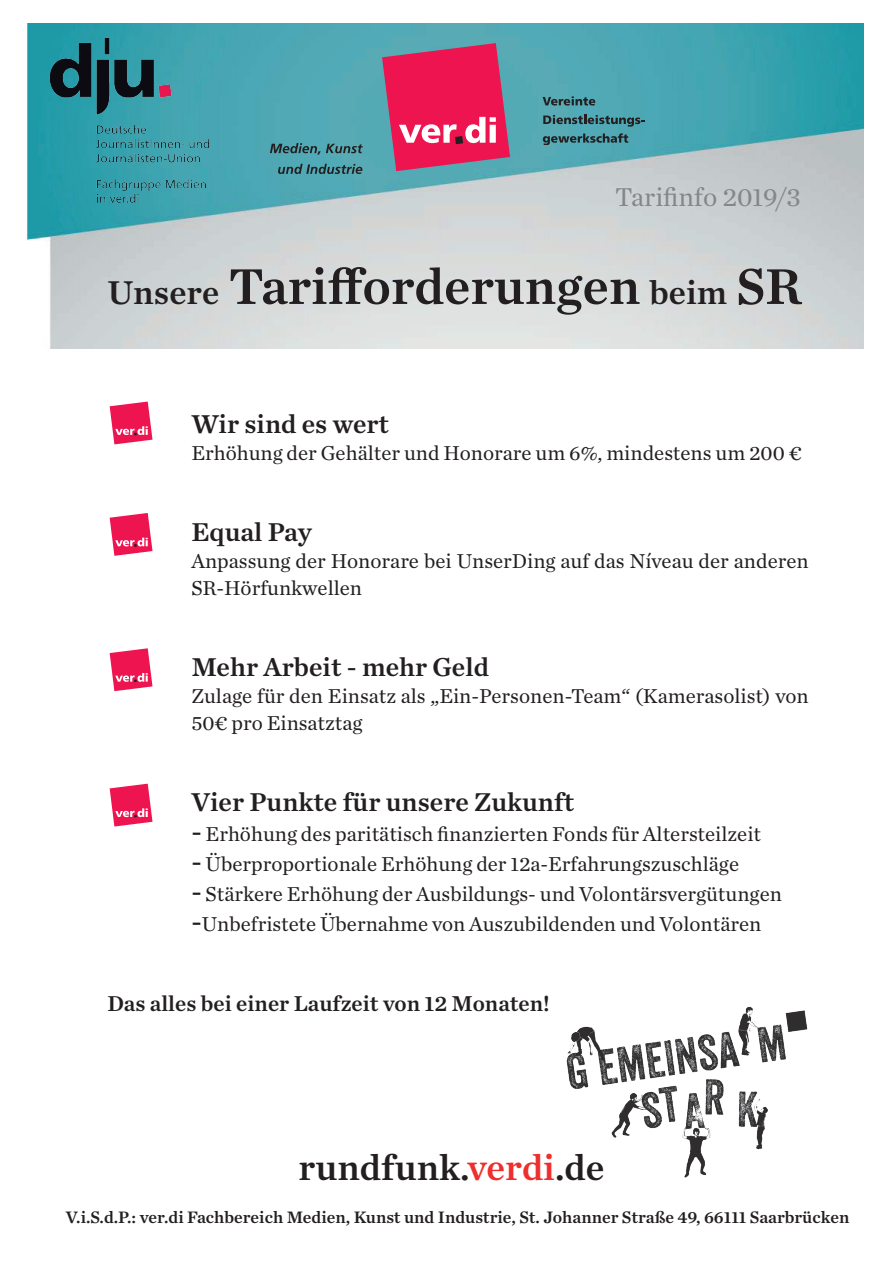
<style>
.page{position:relative;width:893px;height:1263px;background:#fff}
.page>*{position:absolute;margin:0;border:0;box-sizing:border-box;transform-origin:0 0}
.t1{font:52.5px "Chronicle Text G1 Semi";color:#231f20}
.t2{font:37.5px "Chronicle Text G1 Semi";color:#231f20}
.t3{font:27px "Chronicle Text G1 Semi";color:#231f20}
.t4{font:27px "Chronicle Text G1";color:#848689}
.t5{font:22.5px "Chronicle Text G1 Semi";color:#231f20}
.t6{font:21px/27px "Chronicle Text G1";color:#231f20}
.t7{font:17.4px "Chronicle Text G1 Semi";color:#231f20}
.s1{font-size:34.5px}
.s2{font-family:"Chronicle Text G1 Semi";font-size:28.5px}
.s3{color:#ee2f2d}
</style>
<div class="page">
<img style="left:27px;top:23px;width:837px;height:326px">
<img style="left:566px;top:1006px;width:242px;height:172px">
<img style="left:27px;top:39px;width:215px;height:194px">
<svg style="left:382px;top:43px;width:128px;height:128px;background:#cf406e"></svg>
<svg style="left:543px;top:96px;width:52px;height:10px"></svg>
<svg style="left:543px;top:115px;width:101px;height:12px"></svg>
<svg style="left:543px;top:133px;width:85px;height:11px"></svg>
<svg style="left:270px;top:143px;width:93px;height:12px"></svg>
<svg style="left:278px;top:164px;width:84px;height:10px"></svg>
<svg style="left:110px;top:402px;width:42px;height:42px"></svg>
<svg style="left:110px;top:513px;width:42px;height:43px"></svg>
<svg style="left:110px;top:784px;width:42px;height:42px"></svg>
<svg style="left:110px;top:648px;width:42px;height:43px"></svg>
<p class="t4" style="left:615px;top:176px;width:187px">Tarifinfo 2019/3</p>
<h1 class="t1" style="left:107px;top:245px;width:695px"><span class="s1">Unsere</span> Tarifforderungen <span class="s1">beim</span> SR</h1>
<p class="t3" style="left:191px;top:403px;width:199px">Wir sind es wert</p>
<p class="t6" style="left:191px;top:438px;width:612px">Erhöhung der Gehälter und Honorare um 6%, mindestens um 200 €</p>
<p class="t3" style="left:191px;top:511px;width:122px">Equal Pay</p>
<p class="t6" style="left:191px;top:546px;width:619px">Anpassung der Honorare bei UnserDing auf das Níveau der anderen<br>SR-Hörfunkwellen</p>
<p class="t3" style="left:191px;top:646px;width:299px">Mehr Arbeit - mehr Geld</p>
<p class="t6" style="left:191px;top:681px;width:619px">Zulage für den Einsatz als „Ein-Personen-Team“ (Kamerasolist) von<br>50€ pro Einsatztag</p>
<p class="t3" style="left:191px;top:781px;width:384px">Vier Punkte für unsere Zukunft</p>
<p class="t6" style="left:191px;top:819px;width:571px"><span class="s2">-</span> Erhöhung des paritätisch finanzierten Fonds für Altersteilzeit</p>
<p class="t6" style="left:191px;top:849px;width:549px"><span class="s2">-</span> Überproportionale Erhöhung der 12a-Erfahrungszuschläge</p>
<p class="t6" style="left:191px;top:878px;width:592px;line-height:30px"><span class="s2">-</span> Stärkere Erhöhung der Ausbildungs- und Volontärsvergütungen <span class="s2">-</span>Unbefristete Übernahme von Auszubildenden und Volontären</p>
<p class="t5" style="left:107px;top:986px;width:444px">Das alles bei einer Laufzeit von 12 Monaten!</p>
<h2 class="t2" style="left:299px;top:1138px;width:308px">rundfunk.<span class="s3">verdi</span>.de</h2>
<p class="t7" style="left:66px;top:1203px;width:785px">V.i.S.d.P.: ver.di Fachbereich Medien, Kunst und Industrie, St. Johanner Straße 49, 66111 Saarbrücken</p>
</div>
